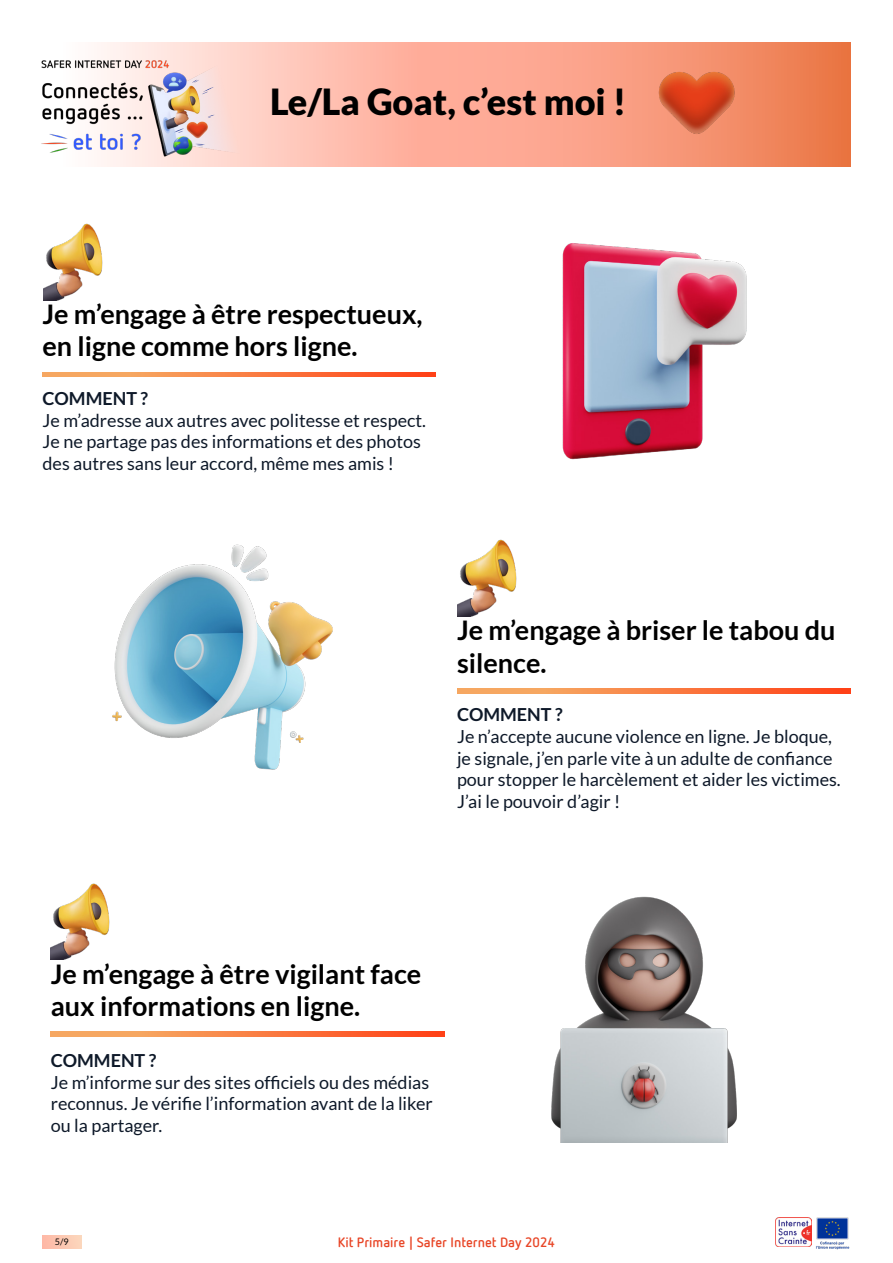
<style>
.page{position:relative;width:893px;height:1263px;background:#fff}
.page>*{position:absolute;margin:0;border:0;box-sizing:border-box;transform-origin:0 0}
.t1{font:900 36px "Lato";color:#000}
.t2{font:700 27px/32.4px "Lato";color:#000}
.t3{font:18px/21.6px "Lato";color:#0e1929}
.t4{font:700 18px "Lato";color:#0e1929}
.t5{font:700 13.5px "ffnetto";color:#e84627}
.t6{font:9px "Lato";color:#000}
</style>
<div class="page">
<svg style="left:43px;top:1235px;width:38px;height:13px"></svg>
<img style="left:816px;top:1217px;width:34px;height:33px">
<img style="left:775px;top:1217px;width:36px;height:29px">
<svg style="left:239px;top:43px;width:611px;height:123px;background:#faa78e"></svg>
<svg style="left:43px;top:372px;width:393px;height:5px;background:#f97e43"></svg>
<svg style="left:457px;top:689px;width:393px;height:4px;background:#f97e43"></svg>
<svg style="left:51px;top:1032px;width:393px;height:4px;background:#f97e43"></svg>
<img style="left:551px;top:896px;width:186px;height:246px">
<img style="left:647px;top:54px;width:101px;height:101px">
<img style="left:562px;top:243px;width:185px;height:217px">
<img style="left:112px;top:544px;width:221px;height:226px">
<img style="left:43px;top:223px;width:60px;height:77px">
<img style="left:457px;top:539px;width:60px;height:77px">
<img style="left:51px;top:883px;width:59px;height:77px">
<img style="left:41px;top:43px;width:198px;height:123px">
<h1 class="t1" style="left:270px;top:81px;width:358px">Le/La Goat, c’est moi !</h1>
<h2 class="t2" style="left:43px;top:297px;width:382px">Je m’engage à être respectueux, en ligne comme hors ligne.</h2>
<p class="t4" style="left:43px;top:388px;width:107px">COMMENT ?</p>
<p class="t3" style="left:43px;top:409px;width:385px">Je m’adresse aux autres avec politesse et respect.<br>Je ne partage pas des informations et des photos des autres sans leur accord, même mes amis !</p>
<h2 class="t2" style="left:457px;top:614px;width:380px">Je m’engage à briser le tabou du silence.</h2>
<p class="t4" style="left:457px;top:704px;width:107px">COMMENT ?</p>
<p class="t3" style="left:457px;top:725px;width:385px">Je n’accepte aucune violence en ligne. Je bloque, je signale, j’en parle vite à un adulte de confiance pour stopper le harcèlement et aider les victimes.<br>J’ai le pouvoir d’agir !</p>
<h2 class="t2" style="left:51px;top:957px;width:372px">Je m’engage à être vigilant face aux informations en ligne.</h2>
<p class="t4" style="left:51px;top:1050px;width:107px">COMMENT ?</p>
<p class="t3" style="left:51px;top:1071px;width:383px">Je m’informe sur des sites officiels ou des médias reconnus. Je vérifie l’information avant de la liker ou la partager.</p>
<p class="t6" style="left:55px;top:1237px;width:15px">5/9</p>
<p class="t5" style="left:338px;top:1233px;width:219px">Kit Primaire | Safer Internet Day 2024</p>
</div>
